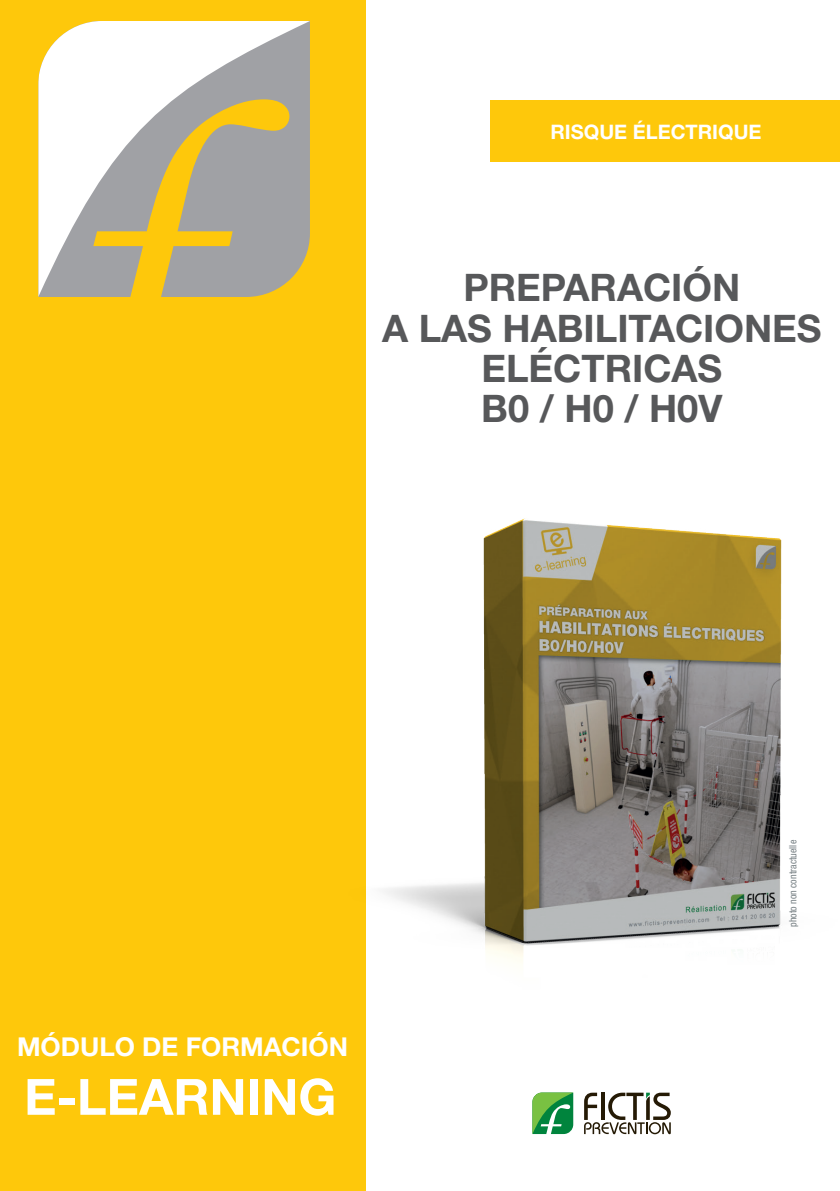
<style>
.page{position:relative;width:840px;height:1191px;background:#fff}
.page>*{position:absolute;margin:0;border:0;box-sizing:border-box;transform-origin:0 0}
.t1{font:700 50px "Helvetica Neue";color:#fff}
.t2{font:700 38px/40px "Helvetica Neue";color:#57585a;text-align:center}
.t3{font:700 26px "Helvetica Neue";color:#fff}
.t4{font:700 20px "Helvetica Neue";color:#fff}
.t5{font:condensed 10px "Helvetica Neue";color:#767f83}
</style>
<div class="page">
<div style="left:0;top:0;width:365px;height:1191px;background:#fec80b"></div>
<div style="left:490px;top:100px;width:349px;height:62px;background:#fec80b"></div>
<svg style="left:38px;top:21px;width:272px;height:276px;fill:#a0a1a5"></svg>
<img style="left:365px;top:393px;width:417px;height:793px">
<p class="t4" style="left:550px;top:119px;width:212px">RISQUE ÉLECTRIQUE</p>
<p class="t2" style="left:382px;top:267px;width:441px">PREPARACIÓN<br>A LAS HABILITACIONES<br>ELÉCTRICAS<br>B0 / H0 / H0V</p>
<p class="t3" style="left:17px;top:1031px;width:332px">MÓDULO DE FORMACIÓN</p>
<h1 class="t1" style="left:24px;top:1066px;width:313px">E-LEARNING</h1>
<p class="t5" style="left:786px;top:927px;width:88px;rotate:-90deg">photo non contractuelle</p>
</div>
